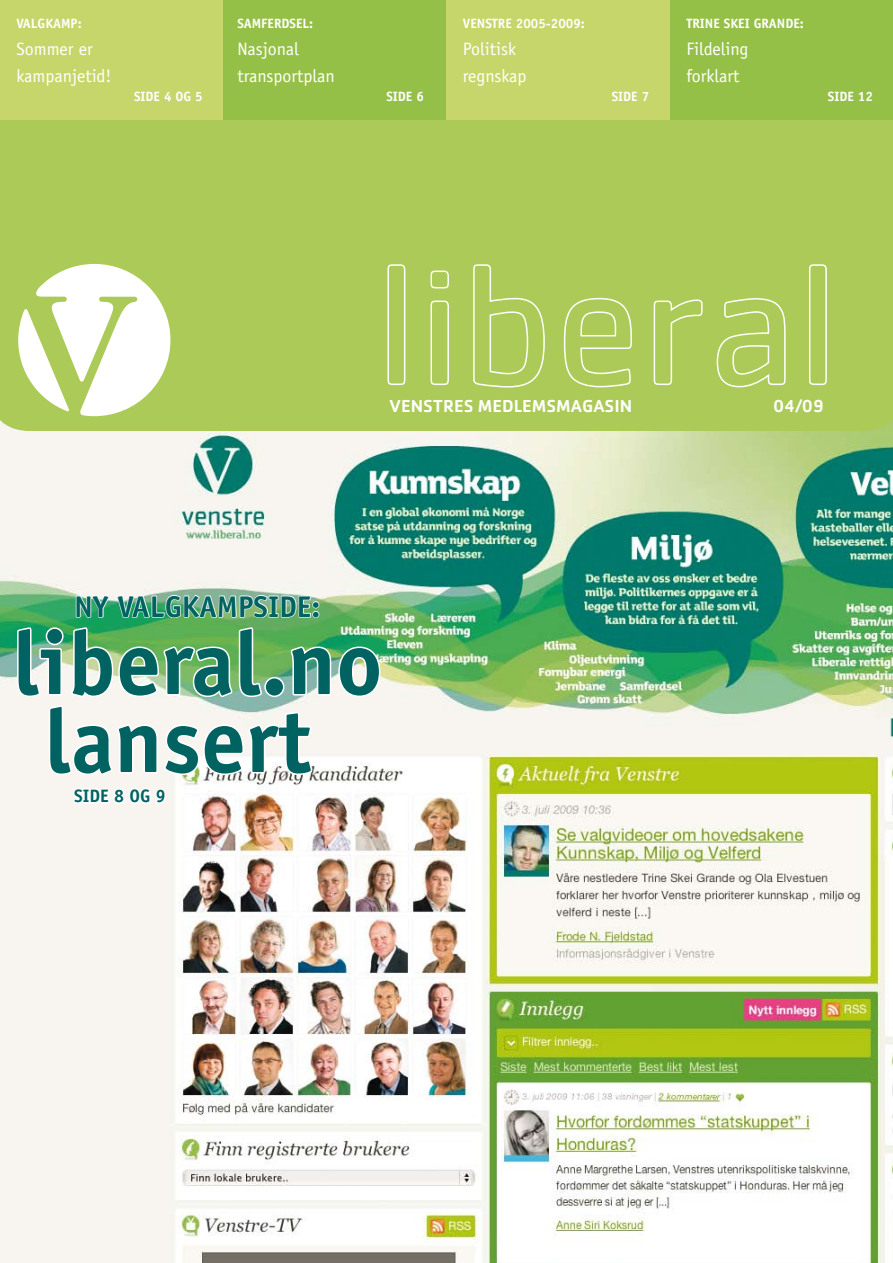
<style>
.page{position:relative;width:893px;height:1263px;background:#fff}
.page>*{position:absolute;margin:0;border:0;box-sizing:border-box;transform-origin:0 0}
.t1{font:700 90px/78px "Officina Sans";color:#006361;text-align:center}
.t2{font:700 30px "Officina Sans";color:#006361}
.t3{font:18px/27px "Officina Sans";color:#fff}
.t4{font:500 18px "Cachet";color:#fff}
.t5{font:700 18px "Officina Sans";color:#006361}
.t6{font:700 13.5px "Officina Sans";color:#fff}
</style>
<div class="page">
<img style="left:0;top:431px;width:893px;height:832px">
<div style="left:0;top:119px;width:893px;height:312px;background:#acca57"></div>
<svg style="left:18px;top:264px;width:152px;height:152px"></svg>
<div style="left:0;top:0;width:223px;height:119px;background:#c6d66a"></div>
<div style="left:223px;top:0;width:223px;height:119px;background:#95c047"></div>
<div style="left:670px;top:0;width:223px;height:119px;background:#95c047"></div>
<svg style="left:387px;top:264px;width:19px;height:122px;background:#bad373"></svg>
<svg style="left:430px;top:270px;width:20px;height:116px;background:#b9d272"></svg>
<svg style="left:472px;top:264px;width:74px;height:124px;background:#b3ce65"></svg>
<svg style="left:563px;top:297px;width:70px;height:91px;background:#b5cf69"></svg>
<svg style="left:653px;top:299px;width:50px;height:87px;background:#b3ce65"></svg>
<svg style="left:716px;top:297px;width:70px;height:91px;background:#b5cf69"></svg>
<svg style="left:808px;top:264px;width:20px;height:122px;background:#b9d272"></svg>
<div style="left:446px;top:0;width:224px;height:119px;background:#c6d66a"></div>
<svg style="left:16px;top:478px;width:366px;height:328px"></svg>
<p class="t6" style="left:16px;top:15px;width:67px">VALGKAMP:</p>
<h3 class="t3" style="left:16px;top:35px;width:97px">Sommer er kampanjetid!</h3>
<p class="t6" style="left:134px;top:88px;width:70px">SIDE 4 OG 5</p>
<p class="t6" style="left:237px;top:15px;width:77px">SAMFERDSEL:</p>
<h3 class="t3" style="left:237px;top:35px;width:99px">Nasjonal transportplan</h3>
<p class="t6" style="left:386px;top:88px;width:39px">SIDE 6</p>
<p class="t6" style="left:463px;top:15px;width:124px">VENSTRE 2005-2009:</p>
<h3 class="t3" style="left:463px;top:35px;width:65px">Politisk regnskap</h3>
<p class="t6" style="left:612px;top:88px;width:39px">SIDE 7</p>
<p class="t6" style="left:686px;top:15px;width:119px">TRINE SKEI GRANDE:</p>
<h3 class="t3" style="left:686px;top:35px;width:64px">Fildeling forklart</h3>
<p class="t6" style="left:828px;top:88px;width:46px">SIDE 12</p>
<h3 class="t4" style="left:389px;top:395px;width:245px">VENSTRES MEDLEMSMAGASIN</h3>
<h3 class="t4" style="left:773px;top:395px;width:53px">04/09</h3>
<h2 class="t2" style="left:74px;top:588px;width:248px">NY VALGKAMPSIDE:</h2>
<h1 class="t1" style="left:13px;top:623px;width:371px">liberal.no lansert</h1>
<h3 class="t5" style="left:74px;top:785px;width:93px">SIDE 8 OG 9</h3>
</div>
